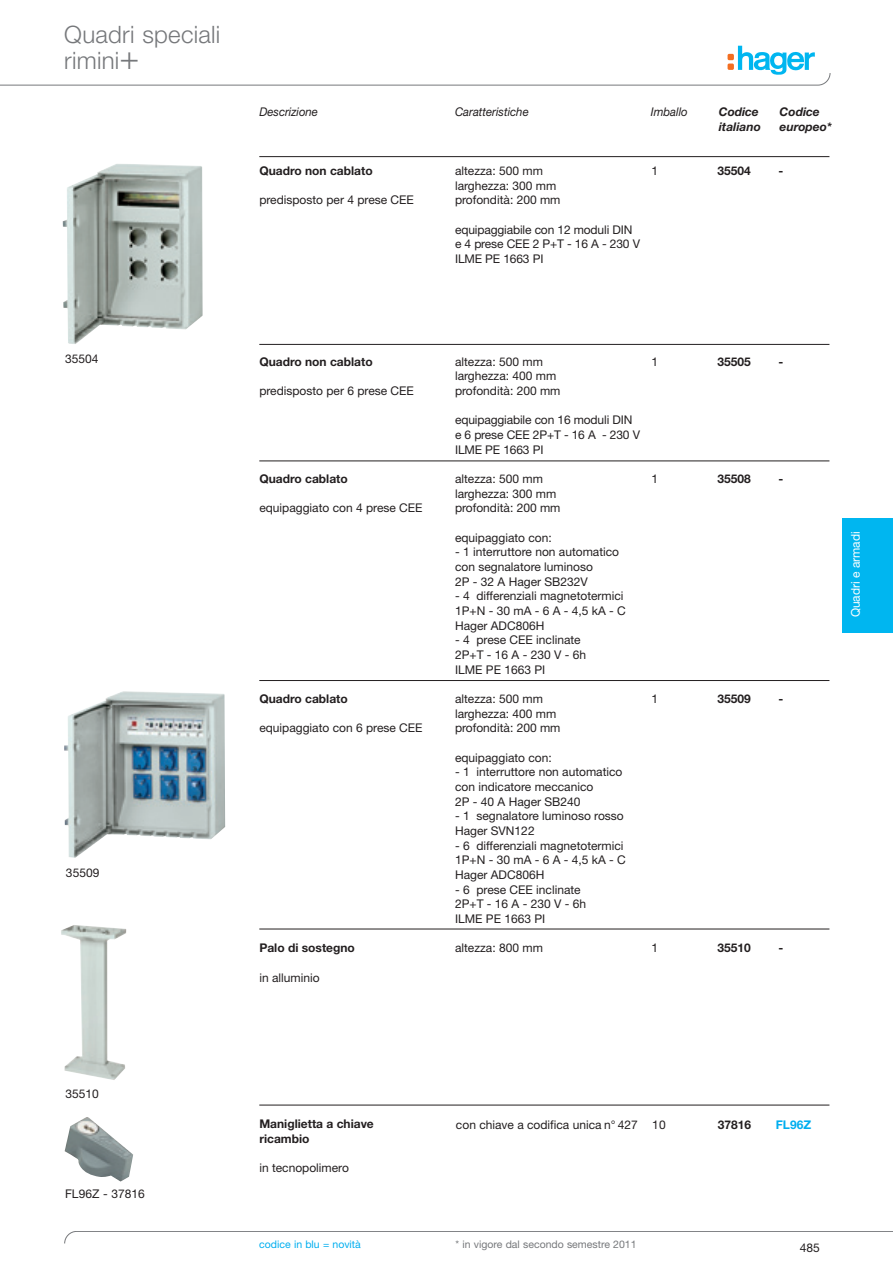
<style>
.page{position:relative;width:893px;height:1263px;background:#fff}
.page>*{position:absolute;margin:0;border:0;box-sizing:border-box;transform-origin:0 0}
.t1{font:300 24px/25.5px "Helvetica Neue";letter-spacing:.01em;color:#76787b}
.t2{font:12px/14.7px "Helvetica Neue";color:#231f20}
.t3{font:700 12px/14.7px "Helvetica Neue";color:#231f20}
.t4{font:italic 12px "Helvetica Neue";color:#231f20;scale:.95 1}
.t5{font:italic 700 12px "Helvetica Neue";color:#231f20}
.t6{font:12px "Helvetica Neue";letter-spacing:-.005em;color:#fff}
.t7{font:700 12px "Helvetica Neue";color:#00aeef}
.t8{font:10.5px "Helvetica Neue";color:#76787b}
.t9{font:10.5px "Helvetica Neue";color:#00aeef}
.s1{font-size:33px}
</style>
<div class="page">
<svg style="left:0;top:46px;width:830px;height:39px"></svg>
<svg style="left:64px;top:1231px;width:828px;height:13px"></svg>
<div style="left:842px;top:518px;width:50px;height:115px;background:#00b6f0"></div>
<hr style="left:259px;top:156px;width:570px;height:1px;background:#231f20">
<img style="left:63px;top:164px;width:139px;height:180px">
<img style="left:64px;top:691px;width:161px;height:167px">
<img style="left:61px;top:925px;width:65px;height:155px">
<hr style="left:259px;top:344px;width:570px;height:1px;background:#231f20">
<hr style="left:259px;top:461px;width:570px;height:1px;background:#231f20">
<hr style="left:259px;top:680px;width:570px;height:1px;background:#231f20">
<hr style="left:259px;top:929px;width:570px;height:1px;background:#231f20">
<img style="left:65px;top:1117px;width:68px;height:65px">
<hr style="left:259px;top:1105px;width:570px;height:1px;background:#231f20">
<p class="t1" style="left:64px;top:24px;width:157px">Quadri speciali rimini<span class="s1">+</span></p>
<p class="t2" style="left:65px;top:353px;width:35px">35504</p>
<p class="t2" style="left:66px;top:867px;width:35px">35509</p>
<p class="t4" style="left:259px;top:108px;width:63px">Descrizione</p>
<p class="t4" style="left:455px;top:108px;width:79px">Caratteristiche</p>
<p class="t4" style="left:650px;top:108px;width:40px">Imballo</p>
<p class="t5" style="left:718px;top:108px;width:42px">Codice</p>
<p class="t5" style="left:779px;top:108px;width:42px">Codice</p>
<p class="t5" style="left:718px;top:122px;width:43px">italiano</p>
<p class="t5" style="left:779px;top:122px;width:54px">europeo*</p>
<p class="t3" style="left:259px;top:164px;width:115px">Quadro non cablato</p>
<p class="t2" style="left:259px;top:194px;width:156px">predisposto per 4 prese CEE</p>
<p class="t2" style="left:455px;top:164px;width:89px">altezza: 500 mm</p>
<p class="t2" style="left:651px;top:164px;width:8px">1</p>
<p class="t3" style="left:717px;top:164px;width:35px">35504</p>
<p class="t3" style="left:778px;top:164px;width:6px">-</p>
<p class="t2" style="left:455px;top:179px;width:107px">larghezza: 300 mm profondità: 200 mm</p>
<p class="t2" style="left:455px;top:223px;width:186px">equipaggiabile con 12 moduli DIN e 4 prese CEE 2 P+T - 16 A - 230 V<br>ILME PE 1663 PI</p>
<p class="t3" style="left:259px;top:355px;width:115px">Quadro non cablato</p>
<p class="t2" style="left:259px;top:385px;width:156px">predisposto per 6 prese CEE</p>
<p class="t3" style="left:259px;top:472px;width:90px">Quadro cablato</p>
<p class="t2" style="left:259px;top:502px;width:165px">equipaggiato con 4 prese CEE</p>
<p class="t3" style="left:259px;top:692px;width:90px">Quadro cablato</p>
<p class="t2" style="left:259px;top:722px;width:165px">equipaggiato con 6 prese CEE</p>
<p class="t3" style="left:259px;top:942px;width:97px">Palo di sostegno</p>
<p class="t2" style="left:259px;top:971px;width:62px">in alluminio</p>
<p class="t2" style="left:455px;top:355px;width:89px">altezza: 500 mm</p>
<p class="t2" style="left:651px;top:355px;width:8px">1</p>
<p class="t3" style="left:717px;top:355px;width:35px">35505</p>
<p class="t3" style="left:778px;top:355px;width:6px">-</p>
<p class="t2" style="left:455px;top:370px;width:107px">larghezza: 400 mm profondità: 200 mm</p>
<p class="t2" style="left:455px;top:414px;width:186px">equipaggiabile con 16 moduli DIN e 6 prese CEE 2P+T - 16 A - 230 V<br>ILME PE 1663 PI</p>
<p class="t2" style="left:455px;top:473px;width:89px">altezza: 500 mm</p>
<p class="t2" style="left:651px;top:473px;width:8px">1</p>
<p class="t3" style="left:717px;top:472px;width:35px">35508</p>
<p class="t3" style="left:778px;top:472px;width:6px">-</p>
<p class="t2" style="left:455px;top:487px;width:107px">larghezza: 300 mm profondità: 200 mm</p>
<p class="t2" style="left:455px;top:531px;width:98px">equipaggiato con:</p>
<p class="t2" style="left:455px;top:546px;width:166px">- 1 interruttore non automatico con segnalatore luminoso<br>2P - 32 A Hager SB232V</p>
<p class="t2" style="left:455px;top:590px;width:172px">- 4 differenziali magnetotermici<br>1P+N - 30 mA - 6 A - 4,5 kA - C<br>Hager ADC806H</p>
<p class="t2" style="left:455px;top:634px;width:133px">- 4 prese CEE inclinate<br>2P+T - 16 A - 230 V - 6h<br>ILME PE 1663 PI</p>
<p class="t2" style="left:455px;top:693px;width:89px">altezza: 500 mm</p>
<p class="t2" style="left:651px;top:693px;width:8px">1</p>
<p class="t3" style="left:717px;top:692px;width:35px">35509</p>
<p class="t3" style="left:778px;top:692px;width:6px">-</p>
<p class="t2" style="left:455px;top:707px;width:107px">larghezza: 400 mm profondità: 200 mm</p>
<p class="t2" style="left:455px;top:751px;width:98px">equipaggiato con:</p>
<p class="t2" style="left:455px;top:766px;width:169px">- 1 interruttore non automatico con indicatore meccanico<br>2P - 40 A Hager SB240</p>
<p class="t2" style="left:455px;top:810px;width:170px">- 1 segnalatore luminoso rosso<br>Hager SVN122</p>
<p class="t2" style="left:455px;top:839px;width:172px">- 6 differenziali magnetotermici<br>1P+N - 30 mA - 6 A - 4,5 kA - C<br>Hager ADC806H</p>
<p class="t2" style="left:455px;top:883px;width:133px">- 6 prese CEE inclinate<br>2P+T - 16 A - 230 V - 6h<br>ILME PE 1663 PI</p>
<p class="t2" style="left:455px;top:942px;width:89px">altezza: 800 mm</p>
<p class="t2" style="left:651px;top:942px;width:8px">1</p>
<p class="t3" style="left:717px;top:942px;width:35px">35510</p>
<p class="t3" style="left:778px;top:942px;width:6px">-</p>
<p class="t6" style="left:851px;top:617px;width:87px;rotate:-90deg">Quadri e armadi</p>
<p class="t2" style="left:65px;top:1087px;width:35px">35510</p>
<p class="t2" style="left:65px;top:1187px;width:81px">FL96Z - 37816</p>
<p class="t3" style="left:259px;top:1118px;width:116px">Maniglietta a chiave ricambio</p>
<p class="t2" style="left:259px;top:1162px;width:91px">in tecnopolimero</p>
<p class="t2" style="left:456px;top:1118px;width:211px">con chiave a codifica unica n° 427 10</p>
<p class="t3" style="left:717px;top:1118px;width:35px">37816</p>
<p class="t7" style="left:775px;top:1120px;width:37px">FL96Z</p>
<p class="t9" style="left:259px;top:1241px;width:103px">codice in blu = novità</p>
<p class="t8" style="left:455px;top:1241px;width:182px">* in vigore dal secondo semestre 2011</p>
<p class="t2" style="left:799px;top:1241px;width:22px">485</p>
</div>
